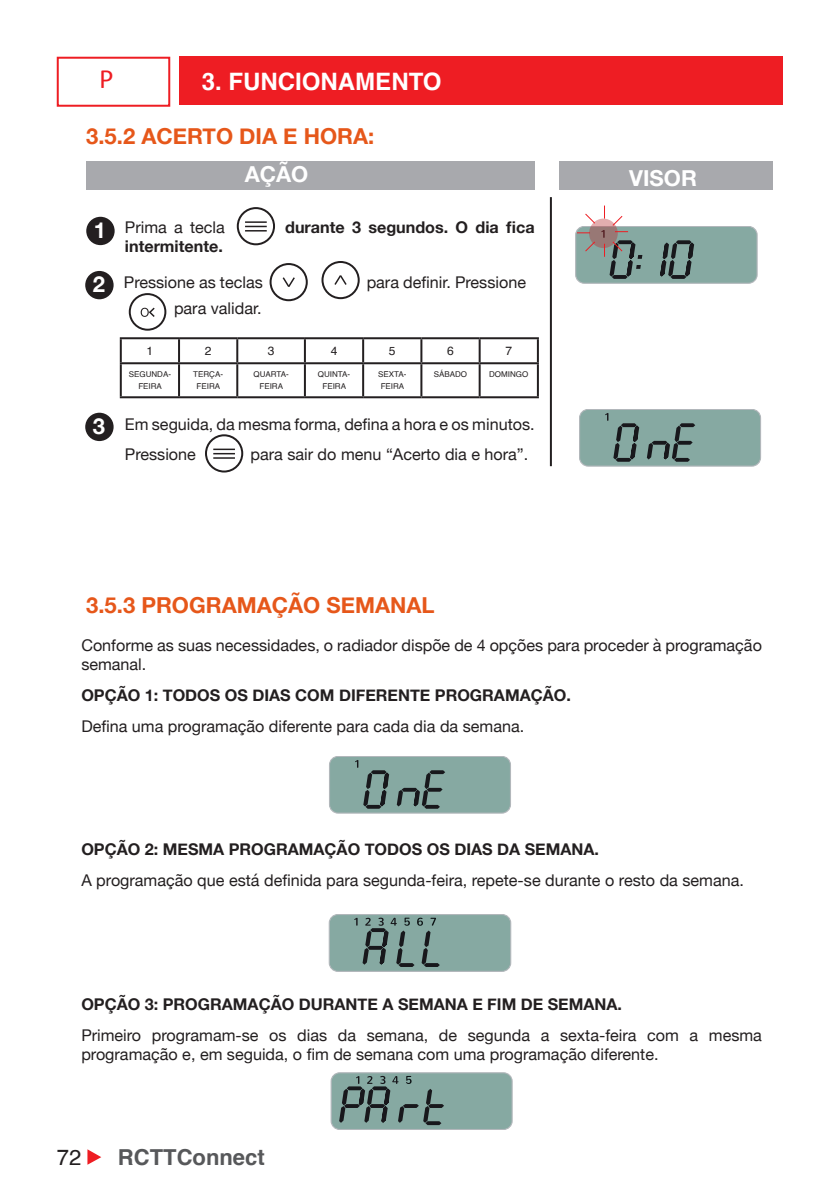
<style>
.page{position:relative;width:840px;height:1191px;background:#fff}
.page>*{position:absolute;margin:0;border:0;box-sizing:border-box;transform-origin:0 0}
.t1{font:28px "Calibri";color:#ee1d23}
.t2{font:700 24px "Helvetica";color:#fff}
.t3{font:700 22px "Helvetica Neue";color:#e6571a}
.t4{font:700 22px "Helvetica Neue";color:#fff}
.t5{font:700 22px "Helvetica";color:#57585a}
.t6{font:22px "Helvetica";color:#231f20}
.t7{font:16.2px/19.4px "Helvetica Neue";color:#231f20}
.t8{font:700 16.2px "Helvetica Neue";color:#231f20}
.t9{font:12px "Helvetica";color:#231f20}
.t10{font:8px/12px "Helvetica";color:#231f20;text-align:center}
</style>
<div class="page">
<div style="left:57px;top:57px;width:113px;height:50px;border:2px solid #ee1d23"></div>
<div style="left:179px;top:57px;width:603px;height:48px;background:#ee1d23"></div>
<svg style="left:87px;top:1149px;width:14px;height:15px"></svg>
<div style="left:237px;top:207px;width:38px;height:38px;border:2px solid #231f20;border-radius:50%"></div>
<hr style="left:245px;top:221px;width:21px;height:2px;background:#231f20">
<svg style="left:245px;top:226px;width:21px;height:5px"></svg>
<div style="left:86px;top:217px;width:29px;height:28px;background:#231f20;border-radius:50%"></div>
<div style="left:269px;top:263px;width:38px;height:38px;border:2px solid #231f20;border-radius:50%"></div>
<svg style="left:282px;top:277px;width:13px;height:10px"></svg>
<div style="left:321px;top:261px;width:38px;height:38px;border:2px solid #231f20;border-radius:50%"></div>
<svg style="left:334px;top:275px;width:13px;height:10px"></svg>
<div style="left:129px;top:293px;width:37px;height:38px;border:2px solid #231f20;border-radius:50%"></div>
<svg style="left:141px;top:307px;width:14px;height:10px"></svg>
<div style="left:85px;top:271px;width:28px;height:28px;background:#231f20;border-radius:50%"></div>
<div style="left:575px;top:226px;width:181px;height:57px;background:#86a9a2;border-radius:9px"></div>
<div style="left:574px;top:226px;width:183px;height:57px;border:1px solid #b2b7bb;border-radius:9px"></div>
<svg style="left:660px;top:240px;width:33px;height:39px"></svg>
<svg style="left:576px;top:205px;width:66px;height:74px"></svg>
<hr style="left:549px;top:197px;width:2px;height:269px;background:#231f20">
<div style="left:86px;top:161px;width:448px;height:28px;background:#a8a9ad"></div>
<div style="left:559px;top:161px;width:213px;height:28px;background:#a8a9ad"></div>
<div style="left:205px;top:434px;width:38px;height:38px;border:2px solid #231f20;border-radius:50%"></div>
<hr style="left:213px;top:448px;width:22px;height:2px;background:#231f20">
<svg style="left:213px;top:453px;width:22px;height:1px"></svg>
<hr style="left:213px;top:457px;width:22px;height:2px;background:#231f20">
<div style="left:85px;top:413px;width:28px;height:28px;background:#231f20;border-radius:50%"></div>
<div style="left:579px;top:409px;width:181px;height:57px;background:#86a9a2;border-radius:9px"></div>
<div style="left:578px;top:409px;width:182px;height:57px;border:1px solid #b2b7bb;border-radius:9px"></div>
<svg style="left:605px;top:413px;width:34px;height:49px"></svg>
<svg style="left:646px;top:423px;width:49px;height:39px"></svg>
<hr style="left:120px;top:337px;width:59px;height:2px;background:#231f20">
<hr style="left:120px;top:339px;width:2px;height:23px;background:#231f20">
<hr style="left:179px;top:337px;width:58px;height:2px;background:#231f20">
<hr style="left:178px;top:339px;width:2px;height:23px;background:#231f20">
<hr style="left:237px;top:337px;width:68px;height:2px;background:#231f20">
<hr style="left:236px;top:339px;width:2px;height:23px;background:#231f20">
<hr style="left:305px;top:337px;width:58px;height:2px;background:#231f20">
<hr style="left:304px;top:339px;width:2px;height:23px;background:#231f20">
<hr style="left:363px;top:337px;width:58px;height:2px;background:#231f20">
<hr style="left:362px;top:339px;width:2px;height:23px;background:#231f20">
<hr style="left:421px;top:337px;width:58px;height:2px;background:#231f20">
<hr style="left:420px;top:339px;width:2px;height:23px;background:#231f20">
<hr style="left:479px;top:337px;width:59px;height:2px;background:#231f20">
<hr style="left:478px;top:339px;width:2px;height:23px;background:#231f20">
<hr style="left:536px;top:339px;width:2px;height:23px;background:#231f20">
<hr style="left:120px;top:362px;width:59px;height:2px;background:#231f20">
<hr style="left:120px;top:364px;width:2px;height:32px;background:#231f20">
<hr style="left:179px;top:362px;width:58px;height:2px;background:#231f20">
<hr style="left:178px;top:364px;width:2px;height:32px;background:#231f20">
<hr style="left:237px;top:362px;width:68px;height:2px;background:#231f20">
<hr style="left:236px;top:364px;width:2px;height:32px;background:#231f20">
<hr style="left:305px;top:362px;width:58px;height:2px;background:#231f20">
<hr style="left:304px;top:364px;width:2px;height:32px;background:#231f20">
<hr style="left:363px;top:362px;width:58px;height:2px;background:#231f20">
<hr style="left:362px;top:364px;width:2px;height:32px;background:#231f20">
<hr style="left:421px;top:362px;width:58px;height:2px;background:#231f20">
<hr style="left:420px;top:364px;width:2px;height:32px;background:#231f20">
<hr style="left:479px;top:362px;width:59px;height:2px;background:#231f20">
<hr style="left:478px;top:364px;width:2px;height:32px;background:#231f20">
<hr style="left:536px;top:364px;width:2px;height:32px;background:#231f20">
<hr style="left:120px;top:396px;width:59px;height:2px;background:#231f20">
<hr style="left:179px;top:396px;width:58px;height:2px;background:#231f20">
<hr style="left:237px;top:396px;width:68px;height:2px;background:#231f20">
<hr style="left:305px;top:396px;width:58px;height:2px;background:#231f20">
<hr style="left:363px;top:396px;width:58px;height:2px;background:#231f20">
<hr style="left:421px;top:396px;width:58px;height:2px;background:#231f20">
<hr style="left:479px;top:396px;width:59px;height:2px;background:#231f20">
<div style="left:329px;top:756px;width:181px;height:57px;background:#86a9a2;border-radius:9px"></div>
<div style="left:329px;top:756px;width:181px;height:57px;border:1px solid #b2b7bb;border-radius:9px"></div>
<svg style="left:355px;top:760px;width:34px;height:48px"></svg>
<svg style="left:396px;top:770px;width:49px;height:38px"></svg>
<div style="left:329px;top:914px;width:181px;height:57px;background:#86a9a2;border-radius:9px"></div>
<div style="left:328px;top:914px;width:183px;height:57px;border:1px solid #b2b7bb;border-radius:9px"></div>
<svg style="left:354px;top:917px;width:85px;height:50px"></svg>
<div style="left:331px;top:1072px;width:181px;height:57px;background:#86a9a2;border-radius:9px"></div>
<div style="left:330px;top:1072px;width:182px;height:57px;border:1px solid #b2b7bb;border-radius:9px"></div>
<svg style="left:339px;top:1076px;width:105px;height:49px"></svg>
<h1 class="t1" style="left:99px;top:62px;width:16px">P</h1>
<h2 class="t2" style="left:202px;top:62px;width:241px">3. FUNCIONAMENTO</h2>
<h3 class="t3" style="left:86px;top:118px;width:289px">3.5.2 ACERTO DIA E HORA:</h3>
<h3 class="t4" style="left:244px;top:157px;width:65px">AÇÃO</h3>
<h3 class="t4" style="left:629px;top:161px;width:69px">VISOR</h3>
<h3 class="t4" style="left:94px;top:213px;width:14px">1</h3>
<p class="t7" style="left:125px;top:218px;width:101px">Prima a tecla</p>
<p class="t8" style="left:285px;top:214px;width:251px">durante 3 segundos. O dia fica</p>
<p class="t8" style="left:125px;top:234px;width:99px">intermitente.</p>
<h3 class="t4" style="left:93px;top:267px;width:14px">2</h3>
<p class="t7" style="left:124px;top:274px;width:140px">Pressione as teclas</p>
<p class="t7" style="left:366px;top:274px;width:161px">para definir. Pressione</p>
<p class="t7" style="left:174px;top:299px;width:89px">para validar.</p>
<p class="t9" style="left:146px;top:342px;width:8px">1</p>
<p class="t9" style="left:205px;top:342px;width:8px">2</p>
<p class="t9" style="left:267px;top:342px;width:8px">3</p>
<p class="t9" style="left:330px;top:342px;width:8px">4</p>
<p class="t9" style="left:389px;top:342px;width:8px">5</p>
<p class="t9" style="left:447px;top:342px;width:8px">6</p>
<p class="t9" style="left:505px;top:342px;width:8px">7</p>
<p class="t10" style="left:129px;top:369px;width:44px">SEGUNDA-<br>FEIRA</p>
<p class="t10" style="left:193px;top:369px;width:31px">TERÇA-<br>FEIRA</p>
<p class="t10" style="left:253px;top:369px;width:37px">QUARTA-<br>FEIRA</p>
<p class="t10" style="left:318px;top:369px;width:34px">QUINTA-<br>FEIRA</p>
<p class="t10" style="left:378px;top:369px;width:30px">SEXTA-<br>FEIRA</p>
<p class="t10" style="left:433px;top:369px;width:35px">SÁBADO</p>
<p class="t10" style="left:489px;top:369px;width:41px">DOMINGO</p>
<h3 class="t4" style="left:93px;top:409px;width:14px">3</h3>
<p class="t7" style="left:125px;top:409px;width:411px;line-height:30.6px">Em seguida, da mesma forma, defina a hora e os minutos.<br>Pressione</p>
<p class="t7" style="left:250px;top:446px;width:279px">para sair do menu “Acerto dia e hora”.</p>
<h3 class="t3" style="left:86px;top:587px;width:349px">3.5.3 PROGRAMAÇÃO SEMANAL</h3>
<p class="t7" style="left:81px;top:636px;width:681px">Conforme as suas necessidades, o radiador dispõe de 4 opções para proceder à programação semanal.</p>
<p class="t8" style="left:81px;top:682px;width:491px">OPÇÃO 1: TODOS OS DIAS COM DIFERENTE PROGRAMAÇÃO.</p>
<p class="t7" style="left:81px;top:717px;width:444px">Defina uma programação diferente para cada dia da semana.</p>
<p class="t8" style="left:81px;top:837px;width:519px">OPÇÃO 2: MESMA PROGRAMAÇÃO TODOS OS DIAS DA SEMANA.</p>
<p class="t7" style="left:81px;top:871px;width:663px">A programação que está definida para segunda-feira, repete-se durante o resto da semana.</p>
<p class="t8" style="left:81px;top:991px;width:542px">OPÇÃO 3: PROGRAMAÇÃO DURANTE A SEMANA E FIM DE SEMANA.</p>
<p class="t7" style="left:81px;top:1026px;width:681px">Primeiro programam-se os dias da semana, de segunda a sexta-feira com a mesma programação e, em seguida, o fim de semana com uma programação diferente.</p>
<h3 class="t6" style="left:57px;top:1140px;width:26px">72</h3>
<h3 class="t5" style="left:118px;top:1139px;width:148px">RCTTConnect</h3>
</div>
